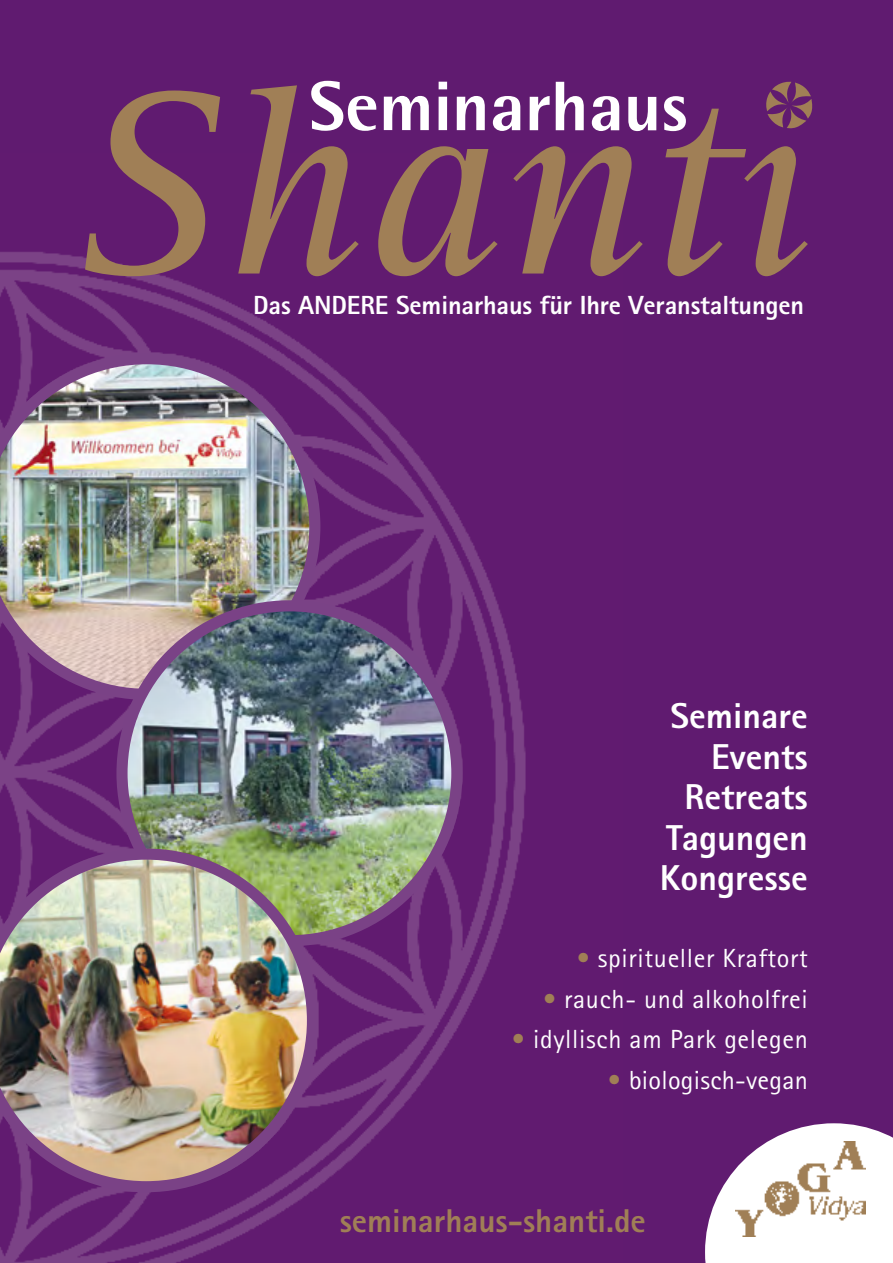
<style>
.page{position:relative;width:893px;height:1263px;background:#601b70}
.page>*{position:absolute;margin:0;border:0;box-sizing:border-box;transform-origin:0 0}
.t1{font:800 36px/40.5px "Rotis Sans Serif Std";color:#fff;text-align:right}
.t2{font:800 33px "Rotis Sans Serif Std";color:#a07f56}
.t3{font:26.25px "Rotis Sans Serif Std";letter-spacing:.025em;color:#fff}
.t4{font:800 26.25px "Rotis Sans Serif Std";letter-spacing:-.005em;color:#fff}
.s1{color:#a07f56}
</style>
<div class="page">
<img style="left:0;top:252px;width:603px;height:1011px">
<img style="left:0;top:353px;width:320px;height:347px">
<img style="left:122px;top:606px;width:335px;height:335px;border-radius:167px">
<div style="left:116px;top:600px;width:346px;height:346px;border:11px solid #7a4286;border-radius:50%"></div>
<img style="left:0;top:848px;width:318px;height:344px">
<svg style="left:314px;top:81px;width:251px;height:4px"></svg>
<svg style="left:85px;top:85px;width:723px;height:191px"></svg>
<svg style="left:765px;top:81px;width:48px;height:48px"></svg>
<svg style="left:705px;top:1123px;width:188px;height:140px"></svg>
<img style="left:735px;top:1141px;width:131px;height:95px">
<p class="t4" style="left:253px;top:289px;width:553px">Das ANDERE Seminarhaus für Ihre Veranstaltungen</p>
<h1 class="t1" style="left:660px;top:695px;width:149px">Seminare<br>Events<br>Retreats<br>Tagungen<br>Kongresse</h1>
<p class="t3" style="left:577px;top:943px;width:233px"><span class="s1">•</span> spiritueller Kraftort</p>
<p class="t3" style="left:543px;top:983px;width:266px"><span class="s1">•</span> rauch- und alkoholfrei</p>
<p class="t3" style="left:512px;top:1024px;width:298px"><span class="s1">•</span> idyllisch am Park gelegen</p>
<p class="t3" style="left:608px;top:1064px;width:202px"><span class="s1">•</span> biologisch-vegan</p>
<p class="t2" style="left:340px;top:1200px;width:308px">seminarhaus-shanti.de</p>
</div>
